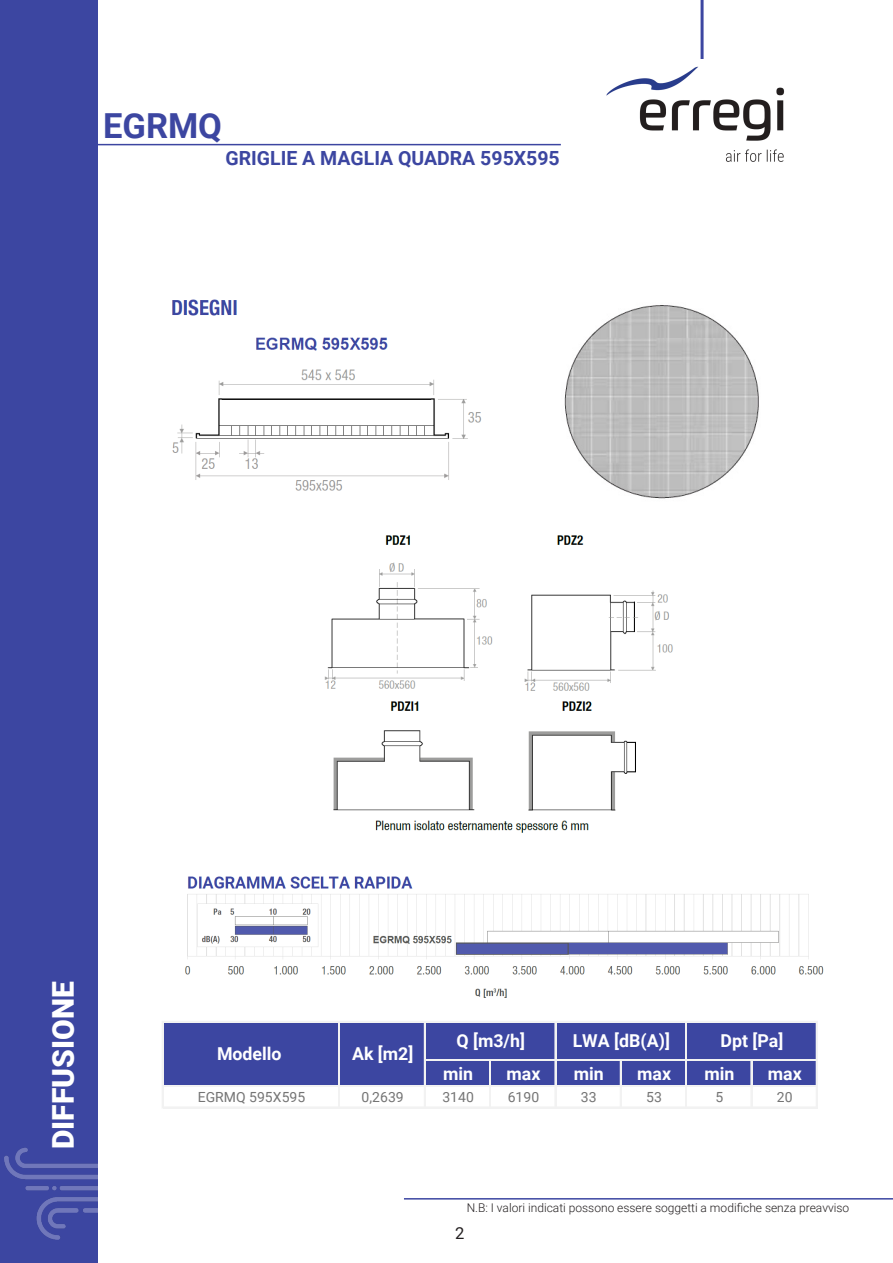
<style>
.page{position:relative;width:893px;height:1263px;background:#fff}
.page>*{position:absolute;margin:0;border:0;box-sizing:border-box;transform-origin:0 0}
.t1{font:700 34.5px "Roboto";color:#3c46a1}
.t2{font:900 30px "Roboto";color:#fff}
.t3{font:700 19.5px "Roboto";color:#3c46a1}
.t4{font:700 17.7px "Roboto";color:#fff}
.t5{font:16.5px "Roboto";color:#231f20}
.t6{font:13.95px "Roboto";letter-spacing:.005em;color:#747474}
.t7{font:300 12px "Roboto";color:#231f20}
</style>
<div class="page">
<hr style="left:84px;top:144px;width:477px;height:1px;background:#3c46a1">
<hr style="left:701px;top:0;width:3px;height:60px;background:#3c46a1">
<img style="left:606px;top:59px;width:179px;height:103px">
<img style="left:172px;top:299px;width:310px;height:192px">
<img style="left:564px;top:305px;width:195px;height:194px">
<img style="left:324px;top:535px;width:349px;height:298px">
<img style="left:185px;top:876px;width:639px;height:122px">
<div style="left:163px;top:1022px;width:654px;height:64px;background:#3c46a1"></div>
<hr style="left:162px;top:1021px;width:1px;height:87px;background:#f2f2f2">
<hr style="left:338px;top:1022px;width:1px;height:86px;background:#f2f2f2">
<hr style="left:339px;top:1022px;width:1px;height:86px;background:#f2f2f2">
<hr style="left:424px;top:1022px;width:1px;height:86px;background:#f2f2f2">
<hr style="left:555px;top:1022px;width:1px;height:86px;background:#f2f2f2">
<hr style="left:685px;top:1022px;width:1px;height:86px;background:#f2f2f2">
<hr style="left:686px;top:1022px;width:1px;height:86px;background:#f2f2f2">
<hr style="left:816px;top:1022px;width:1px;height:86px;background:#f2f2f2">
<hr style="left:489px;top:1061px;width:1px;height:47px;background:#f2f2f2">
<hr style="left:490px;top:1061px;width:1px;height:47px;background:#f2f2f2">
<hr style="left:620px;top:1061px;width:1px;height:47px;background:#f2f2f2">
<hr style="left:751px;top:1061px;width:1px;height:47px;background:#f2f2f2">
<hr style="left:163px;top:1021px;width:654px;height:1px;background:#f2f2f2">
<hr style="left:425px;top:1059px;width:392px;height:1px;background:#f2f2f2">
<hr style="left:425px;top:1060px;width:392px;height:1px;background:#f2f2f2">
<hr style="left:163px;top:1085px;width:654px;height:1px;background:#f2f2f2">
<hr style="left:163px;top:1086px;width:654px;height:1px;background:#f2f2f2">
<hr style="left:163px;top:1107px;width:654px;height:1px;background:#f2f2f2">
<div style="left:0;top:0;width:98px;height:1263px;background:#3c46a1"></div>
<img style="left:5px;top:1147px;width:92px;height:93px">
<hr style="left:404px;top:1198px;width:489px;height:1px;background:#3c46a1">
<p class="t1" style="left:103px;top:102px;width:120px">EGRMQ</p>
<p class="t3" style="left:225px;top:145px;width:336px">GRIGLIE A MAGLIA QUADRA 595X595</p>
<p class="t2" style="left:42px;top:1149px;width:169px;rotate:-90deg">DIFFUSIONE</p>
<p class="t4" style="left:217px;top:1041px;width:66px">Modello</p>
<p class="t4" style="left:352px;top:1041px;width:63px">Ak [m2]</p>
<p class="t4" style="left:456px;top:1028px;width:70px">Q [m3/h]</p>
<p class="t4" style="left:573px;top:1028px;width:99px">LWA [dB(A)]</p>
<p class="t4" style="left:720px;top:1028px;width:64px">Dpt [Pa]</p>
<p class="t4" style="left:443px;top:1061px;width:32px">min</p>
<p class="t4" style="left:506px;top:1061px;width:35px">max</p>
<p class="t4" style="left:574px;top:1061px;width:32px">min</p>
<p class="t4" style="left:637px;top:1061px;width:35px">max</p>
<p class="t4" style="left:704px;top:1061px;width:32px">min</p>
<p class="t4" style="left:768px;top:1061px;width:35px">max</p>
<p class="t6" style="left:198px;top:1087px;width:109px">EGRMQ 595X595</p>
<p class="t6" style="left:362px;top:1087px;width:44px">0,2639</p>
<p class="t6" style="left:442px;top:1087px;width:33px">3140</p>
<p class="t6" style="left:508px;top:1087px;width:33px">6190</p>
<p class="t6" style="left:581px;top:1087px;width:17px">33</p>
<p class="t6" style="left:646px;top:1087px;width:17px">53</p>
<p class="t6" style="left:715px;top:1087px;width:9px">5</p>
<p class="t6" style="left:777px;top:1087px;width:17px">20</p>
<p class="t7" style="left:467px;top:1200px;width:384px">N.B: I valori indicati possono essere soggetti a modifiche senza preavviso</p>
<p class="t5" style="left:455px;top:1222px;width:11px">2</p>
</div>
